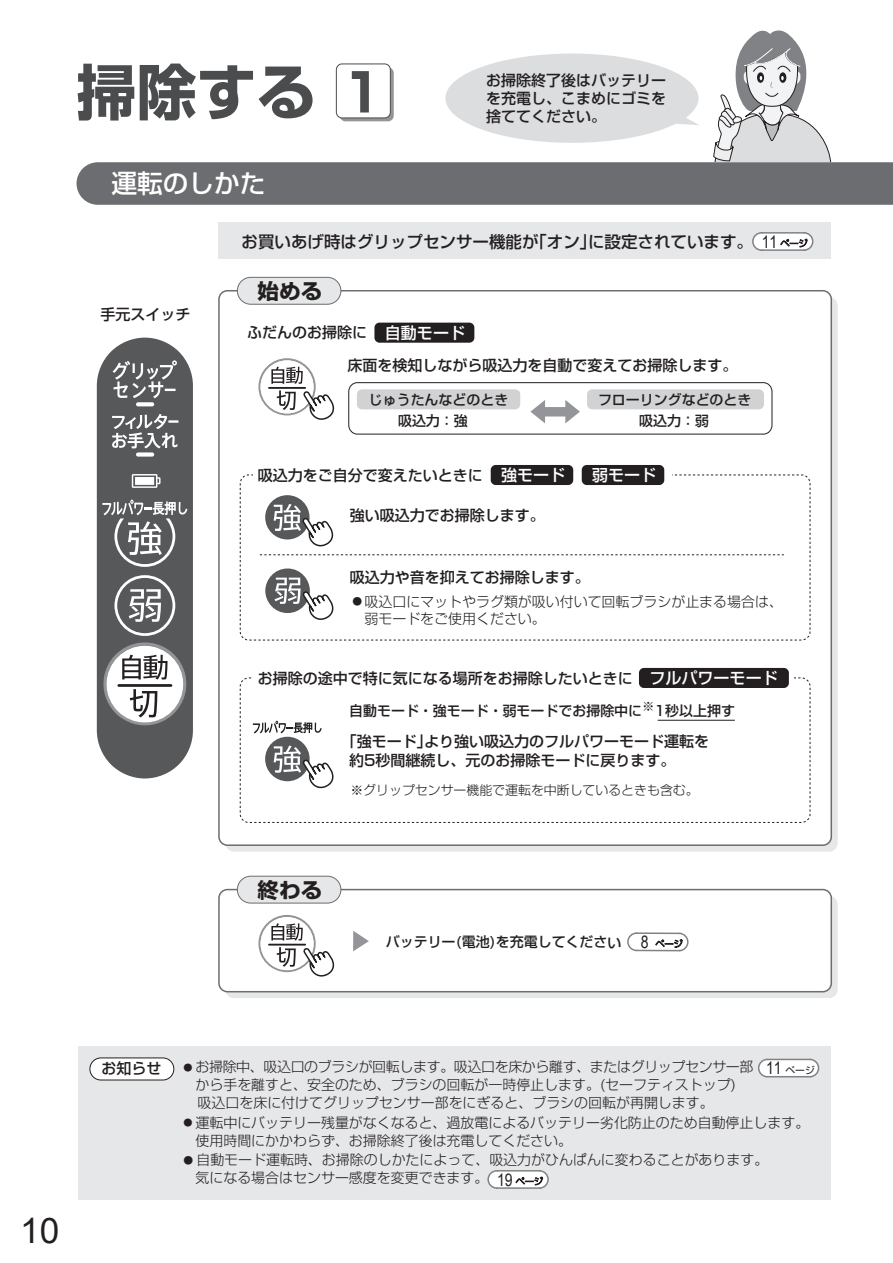
<style>
.page{position:relative;width:893px;height:1263px;background:#fff}
.page>*{position:absolute;margin:0;border:0;box-sizing:border-box;transform-origin:0 0}
.t1{font:700 60px "Shin Go Pro";color:#4b4c4d}
.t2{font:35.25px "Arial";color:#231f20}
.t3{font:500 25.65px "Shin Go Pro";color:#fff}
.t4{font:700 20.85px "Shin Go Pro";color:#231f20;scale:1.04 1}
.t5{font:500 16.5px "Shin Go Pro";color:#231f20}
.t6{font:500 16.05px "Shin Go Pro";color:#fff}
.t7{font:500 15px/18px "Shin Go Pro";color:#231f20;text-align:justify}
.t8{font:300 13.95px/18px "Shin Go Pro";color:#231f20}
.t9{font:500 13.95px/21.3px "Shin Go Pro";color:#231f20;text-align:center}
.t10{font:300 13.95px "Shin Go Pro";letter-spacing:-.025em;color:#231f20}
.t11{font:300 12.9px "Shin Go Pro";color:#231f20}
.t12{font:9.75px "Shin Go Pro";color:#231f20}
.s1{font-size:52.5px}
.s2{font-family:"Arial";font-weight:400;font-size:17.55px}
.s3{font-weight:300;font-size:9px}
.s4{font-size:16.05px;color:#fff}
.s5{font-size:9.75px}
.s6{font-size:9px}
.s7{font-family:"Arial";font-size:17.55px}
</style>
<div class="page">
<svg style="left:225px;top:896px;width:613px;height:102px;fill:#e6e7e9"></svg>
<div style="left:219px;top:889px;width:612px;height:103px;background:#fff;border-radius:9px"></div>
<div style="left:218px;top:889px;width:614px;height:103px;border:2px solid #6c6d70;border-radius:9px"></div>
<div style="left:237px;top:876px;width:104px;height:27px;background:#e6e7e9;border-radius:13px"></div>
<div style="left:237px;top:876px;width:104px;height:27px;border:1px solid #6c6d70;border-radius:13px"></div>
<div style="left:240px;top:475px;width:570px;height:165px;border:1px dashed #231f20;border-radius:9px"></div>
<div style="left:237px;top:277px;width:104px;height:27px;background:#e6e7e9;border-radius:13px"></div>
<div style="left:237px;top:277px;width:104px;height:28px;border:1px solid #6c6d70;border-radius:13px"></div>
<div style="left:374px;top:323px;width:100px;height:20px;background:#231f20;border-radius:5px"></div>
<div style="left:253px;top:464px;width:419px;height:25px;background:#fff"></div>
<div style="left:491px;top:465px;width:82px;height:20px;background:#231f20;border-radius:5px"></div>
<div style="left:582px;top:465px;width:82px;height:20px;background:#231f20;border-radius:5px"></div>
<div style="left:240px;top:677px;width:570px;height:146px;border:1px dashed #231f20;border-radius:9px"></div>
<div style="left:253px;top:664px;width:540px;height:28px;background:#fff"></div>
<div style="left:639px;top:668px;width:150px;height:20px;background:#231f20;border-radius:5px"></div>
<hr style="left:658px;top:720px;width:77px;height:1px;background:#231f20">
<svg style="left:260px;top:554px;width:524px;height:1px"></svg>
<svg style="left:530px;top:400px;width:50px;height:23px"></svg>
<div style="left:348px;top:382px;width:424px;height:52px;border:1px solid #231f20;border-radius:9px"></div>
<div style="left:587px;top:389px;width:177px;height:20px;background:#d1d2d4;border-radius:5px"></div>
<div style="left:357px;top:389px;width:163px;height:20px;background:#d1d2d4;border-radius:5px"></div>
<div style="left:78px;top:1046px;width:752px;height:153px;background:#e6e7e9"></div>
<div style="left:218px;top:223px;width:613px;height:36px;background:#e6e7e9"></div>
<div style="left:90px;top:1058px;width:84px;height:22px;background:#fff;border-radius:11px"></div>
<div style="left:90px;top:1057px;width:84px;height:23px;border:1px solid #231f20;border-radius:11px"></div>
<svg style="left:752px;top:232px;width:62px;height:19px"></svg>
<svg style="left:758px;top:1058px;width:62px;height:20px"></svg>
<svg style="left:487px;top:1170px;width:62px;height:19px"></svg>
<svg style="left:77px;top:30px;width:816px;height:175px"></svg>
<svg style="left:353px;top:931px;width:16px;height:20px"></svg>
<svg style="left:627px;top:932px;width:62px;height:20px"></svg>
<svg style="left:97px;top:338px;width:96px;height:440px"></svg>
<div style="left:136px;top:452px;width:18px;height:5px;background:#fff;border-radius:2px"></div>
<svg style="left:258px;top:358px;width:77px;height:62px"></svg>
<svg style="left:258px;top:915px;width:77px;height:62px"></svg>
<div style="left:265px;top:495px;width:44px;height:44px;background:#57585a;border-radius:50%"></div>
<svg style="left:274px;top:504px;width:60px;height:43px"></svg>
<svg style="left:265px;top:568px;width:45px;height:45px"></svg>
<svg style="left:275px;top:578px;width:59px;height:42px"></svg>
<div style="left:265px;top:737px;width:45px;height:44px;background:#57585a;border-radius:50%"></div>
<svg style="left:253px;top:721px;width:69px;height:12px"></svg>
<svg style="left:274px;top:745px;width:60px;height:44px"></svg>
<h1 class="t1" style="left:77px;top:44px;width:309px">掃除する <span class="s1">1</span></h1>
<h3 class="t3" style="left:112px;top:162px;width:155px">運転のしかた</h3>
<p class="t7" style="left:486px;top:70px;width:181px">お掃除終了後はバッテリーを充電し、こまめにゴミを捨ててください。</p>
<p class="t5" style="left:242px;top:228px;width:567px">お買いあげ時はグリップセンサー機能が｢オン｣に設定されています。 <span class="s2">11</span> <span class="s3">ページ</span></p>
<p class="t7" style="left:101px;top:303px;width:91px">手元スイッチ</p>
<h3 class="t4" style="left:257px;top:275px;width:64px">始める</h3>
<p class="t7" style="left:247px;top:322px;width:220px">ふだんのお掃除に <span class="s4">自動モード</span></p>
<p class="t7" style="left:347px;top:354px;width:391px">床面を検知しながら吸込力を自動で変えてお掃除します。</p>
<p class="t9" style="left:369px;top:387px;width:141px">じゅうたんなどのとき</p>
<p class="t9" style="left:398px;top:409px;width:71px">吸込力：強</p>
<p class="t9" style="left:598px;top:387px;width:155px">フローリングなどのとき吸込力：弱</p>
<p class="t7" style="left:258px;top:464px;width:309px">吸込力をご自分で変えたいときに <span class="s4">強モード</span></p>
<p class="t6" style="left:592px;top:462px;width:66px">弱モード</p>
<p class="t7" style="left:350px;top:505px;width:196px">強い吸込力でお掃除します。</p>
<p class="t7" style="left:350px;top:567px;width:241px">吸込力や音を抑えてお掃除します。</p>
<p class="t8" style="left:364px;top:590px;width:420px;text-indent:-12px"><span class="s5">●</span> 吸込口にマットやラグ類が吸い付いて回転ブラシが止まる場合は、弱モードをご使用ください。</p>
<p class="t7" style="left:258px;top:667px;width:521px">お掃除の途中で特に気になる場所をお掃除したいときに <span class="s4">フルパワーモード</span></p>
<p class="t9" style="left:349px;top:698px;width:387px">自動モード・強モード・弱モードでお掃除中に<sup>※</sup>1秒以上押す</p>
<p class="t7" style="left:349px;top:729px;width:361px;line-height:19.5px">｢強モード｣より強い吸込力のフルパワーモード運転を約5秒間継続し、元のお掃除モードに戻ります。</p>
<p class="t11" style="left:350px;top:780px;width:350px">※グリップセンサー機能で運転を中断しているときも含む。</p>
<h3 class="t4" style="left:257px;top:874px;width:64px">終わる</h3>
<p class="t9" style="left:386px;top:929px;width:298px">バッテリー(電池)を充電してください <span class="s2">8</span> <span class="s3">ページ</span></p>
<h2 class="t2" style="left:20px;top:1206px;width:41px">10</h2>
<p class="t7" style="left:101px;top:1058px;width:61px">お知らせ</p>
<p class="t10" style="left:184px;top:1055px;width:627px"><span class="s6">●</span> お掃除中、吸込口のブラシが回転します。吸込口を床から離す、またはグリップセンサー部　　　　</p>
<p class="t8" style="left:195px;top:1074px;width:542px">から手を離すと、安全のため、ブラシの回転が一時停止します。(セーフティストップ)</p>
<p class="t8" style="left:184px;top:1092px;width:532px">　吸込口を床に付けてグリップセンサー部をにぎると、ブラシの回転が再開します。</p>
<p class="t8" style="left:195px;top:1112px;width:615px;text-indent:-12px"><span class="s6">●</span> 運転中にバッテリー残量がなくなると、過放電によるバッテリー劣化防止のため自動停止します。使用時間にかかわらず、お掃除終了後は充電してください。</p>
<p class="t8" style="left:195px;top:1149px;width:574px;text-indent:-12px"><span class="s5">●</span> 自動モード運転時、お掃除のしかたによって、吸込力がひんぱんに変わることがあります。気になる場合はセンサー感度を変更できます。</p>
<p class="t12" style="left:766px;top:1062px;width:50px"><span class="s7">11</span> ページ</p>
</div>
